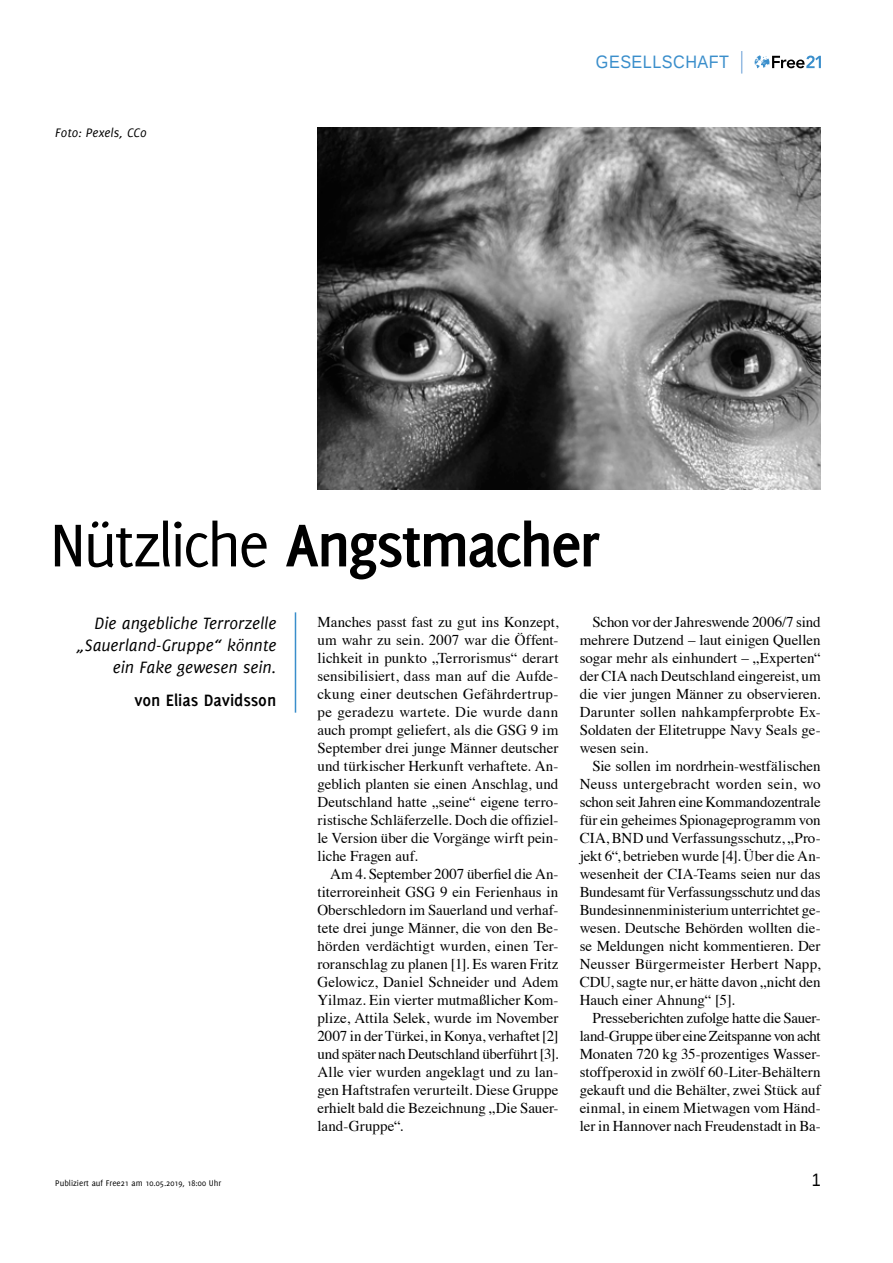
<style>
.page{position:relative;width:893px;height:1263px;background:#fff}
.page>*{position:absolute;margin:0;border:0;box-sizing:border-box;transform-origin:0 0}
.t1{font:700 66px "Delicious";letter-spacing:-.045em;color:#000}
.t2{font:italic 18px/21.6px "Delicious";color:#000;text-align:right}
.t3{font:700 18px "Delicious";letter-spacing:-.005em;color:#000}
.t4{font:18px "Liberation Sans";letter-spacing:.03em;color:#3a8ecb;scale:.9 1}
.t5{font:18px "Liberation Sans";color:#000;scale:.9 1}
.t6{font:15px/18px "Times";letter-spacing:-.005em;color:#000;text-align:justify}
.t7{font:italic 13.5px "Delicious";letter-spacing:.005em;color:#000}
.t8{font:9px "Delicious";color:#000}
.s1{font-weight:400}
</style>
<div class="page">
<svg style="left:755px;top:55px;width:66px;height:13px"></svg>
<svg style="left:741px;top:51px;width:1px;height:23px"></svg>
<hr style="left:295px;top:612px;width:1px;height:101px;background:#3a8ecb">
<img style="left:317px;top:128px;width:504px;height:361px">
<p class="t7" style="left:55px;top:125px;width:93px">Foto: Pexels, CC0</p>
<p class="t4" style="left:596px;top:52px;width:149px">GESELLSCHAFT</p>
<h1 class="t1" style="left:50px;top:507px;width:552px"><span class="s1">Nützliche</span> Angstmacher</h1>
<p class="t2" style="left:77px;top:613px;width:201px">Die angebliche Terrorzelle „Sauerland-Gruppe“ könnte ein Fake gewesen sein.</p>
<p class="t3" style="left:134px;top:690px;width:143px">von Elias Davidsson</p>
<p class="t6" style="left:317px;top:612px;width:242px">Manches passt fast zu gut ins Konzept, um wahr zu sein. 2007 war die Öffent&shy;lichkeit in punkto „Terrorismus“ derart sensibilisiert, dass man auf die Aufde&shy;ckung einer deutschen Gefährdertrup&shy;pe geradezu wartete. Die wurde dann auch prompt geliefert, als die GSG 9 im September drei junge Männer deutscher und türkischer Herkunft verhaftete. An&shy;geblich planten sie einen Anschlag, und Deutschland hatte „seine“ eigene terro&shy;ristische Schläferzelle. Doch die offiziel&shy;le Version über die Vorgänge wirft pein&shy;liche Fragen auf.</p>
<p class="t6" style="left:317px;top:864px;width:242px;text-indent:13px">Am 4. September 2007 überfiel die An&shy;titerroreinheit GSG 9 ein Ferienhaus in Oberschledorn im Sauerland und verhaf&shy;tete drei junge Männer, die von den Be&shy;hörden verdächtigt wurden, einen Ter&shy;roranschlag zu planen [1]. Es waren Fritz Gelowicz, Daniel Schneider und Adem Yilmaz. Ein vierter mutmaßlicher Kom&shy;plize, Attila Selek, wurde im November 2007 in der Türkei, in Konya, verhaftet [2] und später nach Deutschland überführt [3].<br>Alle vier wurden angeklagt und zu lan&shy;gen Haftstrafen verurteilt. Diese Gruppe erhielt bald die Bezeichnung „Die Sauer&shy;land-Gruppe“.</p>
<p class="t6" style="left:580px;top:612px;width:242px;text-indent:13px">Schon vor der Jahreswende 2006/7 sind mehrere Dutzend – laut einigen Quellen sogar mehr als einhundert – „Experten“ der CIA nach Deutschland eingereist, um die vier jungen Männer zu observieren.<br>Darunter sollen nahkampferprobte Ex-Soldaten der Elitetruppe Navy Seals ge&shy;wesen sein.</p>
<p class="t6" style="left:580px;top:756px;width:242px;text-indent:13px">Sie sollen im nordrhein-westfälischen Neuss untergebracht worden sein, wo schon seit Jahren eine Kommandozentrale für ein geheimes Spionageprogramm von CIA, BND und Verfassungsschutz, „Pro&shy;jekt 6“, betrieben wurde [4]. Über die An&shy;wesenheit der CIA-Teams seien nur das Bundesamt für Verfassungsschutz und das Bundesinnenministerium unterrichtet ge&shy;wesen. Deutsche Behörden wollten die&shy;se Meldungen nicht kommentieren. Der Neusser Bürgermeister Herbert Napp, CDU, sagte nur, er hätte davon „nicht den Hauch einer Ahnung“ [5].</p>
<p class="t6" style="left:580px;top:1008px;width:243px;text-indent:13px">Presseberichten zufolge hatte die Sauer&shy;land-Gruppe über eine Zeitspanne von acht Monaten 720 kg 35-prozentiges Wasser&shy;stoffperoxid in zwölf 60-Liter-Behältern gekauft und die Behälter, zwei Stück auf einmal, in einem Mietwagen vom Händ&shy;ler in Hannover nach Freudenstadt in Ba-</p>
<p class="t8" style="left:55px;top:1177px;width:168px">Publiziert auf Free21 am 10.05.2019, 18:00 Uhr</p>
<p class="t5" style="left:812px;top:1169px;width:12px">1</p>
</div>
